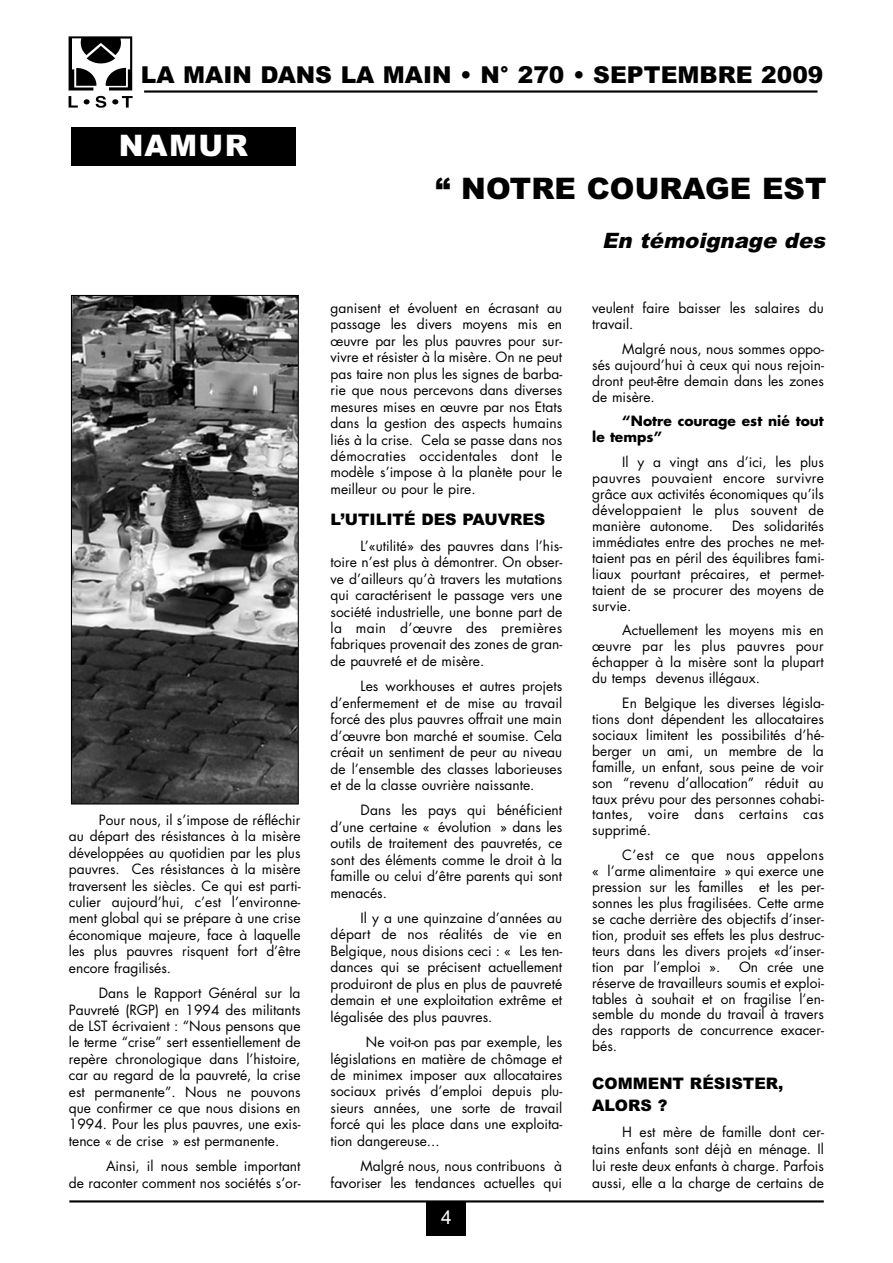
<style>
.page{position:relative;width:893px;height:1263px;background:#fff}
.page>*{position:absolute;margin:0;border:0;box-sizing:border-box;transform-origin:0 0}
.t1{font:900 29.7px "Arial";color:#000}
.t2{font:900 29.7px "Arial";letter-spacing:.045em;color:#fff}
.t3{font:900 23.25px "Arial";color:#000}
.t4{font:italic 900 21.15px "Arial";color:#000}
.t5{font:19.05px "Arial";color:#fff}
.t6{font:900 15.9px/22.2px "Arial";color:#000}
.t7{font:13.8px/16.5px "Futura";color:#000;text-align:justify}
.t8{font:700 13.8px/15.9px "Futura";color:#000}
</style>
<div class="page">
<div style="left:427px;top:1202px;width:39px;height:34px;background:#000"></div>
<hr style="left:69px;top:1200px;width:755px;height:3px;background:#000">
<img style="left:68px;top:36px;width:65px;height:72px">
<hr style="left:144px;top:90px;width:673px;height:3px;background:#000">
<div style="left:71px;top:127px;width:225px;height:39px;background:#000"></div>
<img style="left:73px;top:297px;width:224px;height:506px">
<div style="left:71px;top:295px;width:228px;height:510px;border:1px solid #000"></div>
<h2 class="t3" style="left:141px;top:67px;width:684px">LA MAIN DANS LA MAIN • N° 270 • SEPTEMBRE 2009</h2>
<h1 class="t2" style="left:119px;top:135px;width:130px">NAMUR</h1>
<p class="t7" style="left:69px;top:813px;width:233px;text-indent:30px">Pour nous, il s’impose de réfléchir au départ des résistances à la misère développées au quotidien par les plus pauvres. Ces résistances à la misère traversent les siècles. Ce qui est parti&shy;culier aujourd’hui, c’est l’environne&shy;ment global qui se prépare à une crise économique majeure, face à laquelle les plus pauvres risquent fort d’être encore fragilisés.</p>
<p class="t7" style="left:69px;top:986px;width:233px;text-indent:30px">Dans le Rapport Général sur la Pauvreté (RGP) en 1994 des militants de LST écrivaient : “Nous pensons que le terme “crise” sert essentiellement de repère chronologique dans l’histoire, car au regard de la pauvreté, la crise est permanente”. Nous ne pouvons que confirmer ce que nous disions en 1994. Pour les plus pauvres, une exis&shy;tence « de crise » est permanente.</p>
<p class="t7" style="left:69px;top:1159px;width:233px;text-align:right">Ainsi, il nous semble important<br>de raconter comment nos sociétés s’or-</p>
<h1 class="t1" style="left:435px;top:178px;width:392px">“ NOTRE COURAGE EST</h1>
<h3 class="t4" style="left:602px;top:233px;width:229px">En témoignage des</h3>
<p class="t7" style="left:331px;top:301px;width:233px">ganisent et évoluent en écrasant au passage les divers moyens mis en œuvre par les plus pauvres pour sur&shy;vivre et résister à la misère. On ne peut pas taire non plus les signes de barba&shy;rie que nous percevons dans diverses mesures mises en œuvre par nos Etats dans la gestion des aspects humains liés à la crise. Cela se passe dans nos démocraties occidentales dont le modèle s’impose à la planète pour le meilleur ou pour le pire.</p>
<p class="t6" style="left:331px;top:510px;width:216px">L’UTILITÉ DES PAUVRES</p>
<p class="t7" style="left:331px;top:539px;width:233px;text-indent:30px">L’«utilité» des pauvres dans l’his&shy;toire n’est plus à démontrer. On obser&shy;ve d’ailleurs qu’à travers les mutations qui caractérisent le passage vers une société industrielle, une bonne part de la main d’œuvre des premières fabriques provenait des zones de gran&shy;de pauvreté et de misère.</p>
<p class="t7" style="left:331px;top:679px;width:233px;text-indent:30px">Les workhouses et autres projets d’enfermement et de mise au travail forcé des plus pauvres offrait une main d’œuvre bon marché et soumise. Cela créait un sentiment de peur au niveau de l’ensemble des classes laborieuses et de la classe ouvrière naissante.</p>
<p class="t7" style="left:331px;top:803px;width:233px;text-indent:30px">Dans les pays qui bénéficient d’une certaine « évolution » dans les outils de traitement des pauvretés, ce sont des éléments comme le droit à la famille ou celui d’être parents qui sont menacés.</p>
<p class="t7" style="left:331px;top:911px;width:233px;text-indent:30px">Il y a une quinzaine d’années au départ de nos réalités de vie en Belgique, nous disions ceci : « Les ten&shy;dances qui se précisent actuellement produiront de plus en plus de pauvreté demain et une exploitation extrême et légalisée des plus pauvres.</p>
<p class="t7" style="left:331px;top:1035px;width:233px;text-indent:35px">Ne voit-on pas par exemple, les législations en matière de chômage et de minimex imposer aux allocataires sociaux privés d’emploi depuis plu&shy;sieurs années, une sorte de travail forcé qui les place dans une exploita&shy;tion dangereuse...</p>
<p class="t7" style="left:331px;top:1159px;width:233px;text-align:right">Malgré nous, nous contribuons à favoriser les tendances actuelles qui</p>
<h3 class="t5" style="left:441px;top:1210px;width:12px">4</h3>
<p class="t7" style="left:592px;top:301px;width:233px;line-height:15.9px">veulent faire baisser les salaires du travail.</p>
<p class="t7" style="left:592px;top:342px;width:233px;line-height:15.9px;text-indent:30px">Malgré nous, nous sommes oppo&shy;sés aujourd’hui à ceux qui nous rejoin&shy;dront peut-être demain dans les zones de misère.</p>
<p class="t8" style="left:592px;top:415px;width:233px;text-indent:30px">“Notre courage est nié tout le temps”</p>
<p class="t7" style="left:592px;top:455px;width:233px;line-height:15.9px;text-indent:30px">Il y a vingt ans d’ici, les plus pauvres pouvaient encore survivre grâce aux activités économiques qu’ils développaient le plus souvent de manière autonome.</p>
<p class="t7" style="left:592px;top:519px;width:233px;line-height:15.9px;text-indent:140px">Des solidarités immédiates entre des proches ne met&shy;taient pas en péril des équilibres fami&shy;liaux pourtant précaires, et permet&shy;taient de se procurer des moyens de survie.</p>
<p class="t7" style="left:592px;top:624px;width:233px;line-height:15.9px;text-indent:30px">Actuellement les moyens mis en œuvre par les plus pauvres pour échapper à la misère sont la plupart du temps devenus illégaux.</p>
<p class="t7" style="left:592px;top:696px;width:233px;line-height:15.9px;text-indent:30px">En Belgique les diverses législa&shy;tions dont dépendent les allocataires sociaux limitent les possibilités d’hé&shy;berger un ami, un membre de la famille, un enfant, sous peine de voir son “revenu d’allocation” réduit au taux prévu pour des personnes cohabi&shy;tantes, voire dans certains cas supprimé.</p>
<p class="t7" style="left:592px;top:848px;width:233px;line-height:15.9px;text-indent:30px">C’est ce que nous appelons « l’arme alimentaire » qui exerce une pression sur les familles et les per&shy;sonnes les plus fragilisées. Cette arme se cache derrière des objectifs d’inser&shy;tion, produit ses effets les plus destruc&shy;teurs dans les divers projets «d’inser&shy;tion par l’emploi ».</p>
<p class="t7" style="left:592px;top:960px;width:233px;line-height:15.9px;text-indent:147px">On crée une réserve de travailleurs soumis et exploi&shy;tables à souhait et on fragilise l’en&shy;semble du monde du travail à travers des rapports de concurrence exacer&shy;bés.</p>
<p class="t6" style="left:592px;top:1073px;width:193px">COMMENT RÉSISTER,<br>ALORS ?</p>
<p class="t7" style="left:592px;top:1124px;width:233px;line-height:17px;text-indent:30px">H est mère de famille dont cer&shy;tains enfants sont déjà en ménage. Il lui reste deux enfants à charge. Parfois aussi, elle a la charge de certains de</p>
</div>
